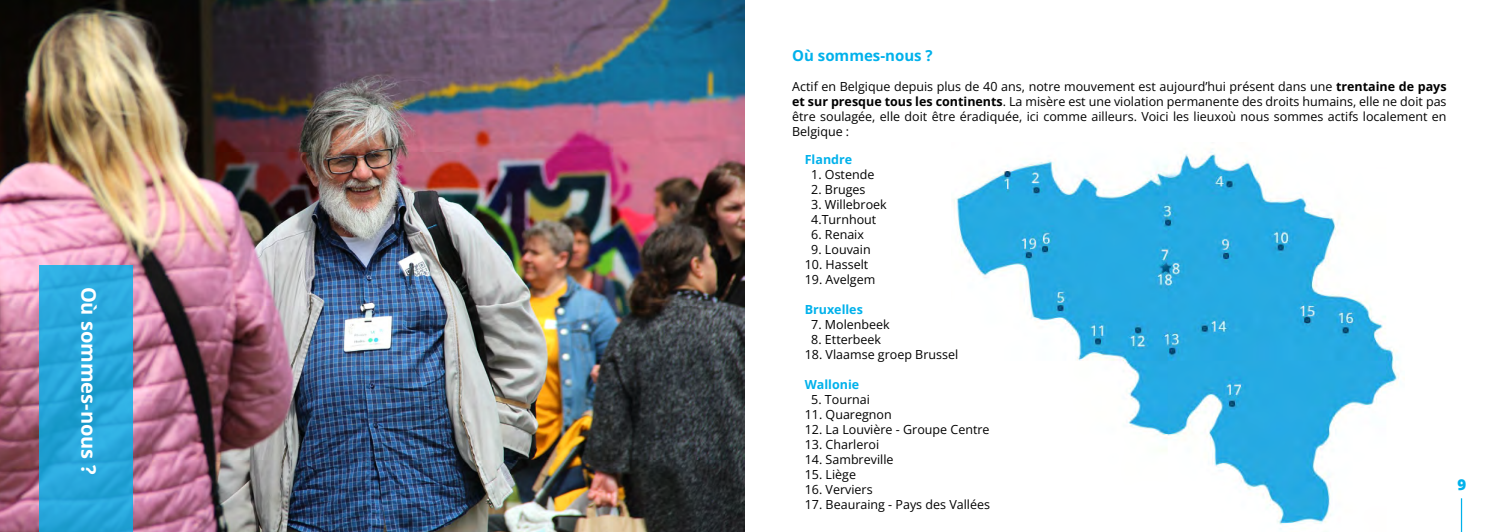
<style>
.page{position:relative;width:1489px;height:532px;background:#fff}
.page>*{position:absolute;margin:0;border:0;box-sizing:border-box;transform-origin:0 0}
.t1{font:20px "Open Sans";color:#fff}
.t2{font:15px "Open Sans";color:#00b1eb}
.t3{font:800 15px "Open Sans";color:#00b1eb}
.t4{font:12.5px/15px "Open Sans";color:#000;text-align:justify}
.t5{font:12.5px "Open Sans";color:#00b1eb}
</style>
<div class="page">
<img style="left:954px;top:149px;width:445px;height:376px">
<img style="left:0;top:0;width:744px;height:531px">
<svg style="left:39px;top:265px;width:94px;height:266px;background:#27a6da"></svg>
<hr style="left:1460px;top:498px;width:1px;height:33px;background:#00b1eb">
<h1 class="t1" style="left:102px;top:286px;width:189px;rotate:90deg">Où sommes-nous ?</h1>
<p class="t2" style="left:792px;top:45px;width:142px">Où sommes-nous ?</p>
<p class="t4" style="left:792px;top:79px;width:656px">Actif en Belgique depuis plus de 40 ans, notre mouvement est aujourd’hui présent dans une trentaine de pays et sur presque tous les continents. La misère est une violation permanente des droits humains, elle ne doit pas être soulagée, elle doit être éradiquée, ici comme ailleurs. Voici les lieuxoù nous sommes actifs localement en Belgique :</p>
<p class="t5" style="left:804px;top:151px;width:49px">Flandre</p>
<p class="t4" style="left:811px;top:166px;width:65px">1. Ostende</p>
<p class="t4" style="left:811px;top:181px;width:56px">2. Bruges</p>
<p class="t4" style="left:811px;top:196px;width:77px">3. Willebroek<br>4.Turnhout</p>
<p class="t4" style="left:811px;top:226px;width:54px">6. Renaix</p>
<p class="t4" style="left:811px;top:241px;width:61px">9. Louvain</p>
<p class="t4" style="left:804px;top:256px;width:65px">10. Hasselt</p>
<p class="t4" style="left:804px;top:271px;width:72px">19. Avelgem</p>
<p class="t5" style="left:804px;top:301px;width:60px">Bruxelles</p>
<p class="t4" style="left:811px;top:316px;width:80px">7. Molenbeek</p>
<p class="t4" style="left:811px;top:331px;width:71px">8. Etterbeek</p>
<p class="t4" style="left:804px;top:346px;width:155px">18. Vlaamse groep Brussel</p>
<p class="t5" style="left:804px;top:376px;width:56px">Wallonie</p>
<p class="t4" style="left:811px;top:391px;width:60px">5. Tournai</p>
<p class="t4" style="left:804px;top:406px;width:88px">11. Quaregnon</p>
<p class="t4" style="left:804px;top:421px;width:186px">12. La Louvière - Groupe Centre</p>
<p class="t4" style="left:804px;top:436px;width:76px">13. Charleroi</p>
<p class="t4" style="left:804px;top:451px;width:90px">14. Sambreville</p>
<p class="t4" style="left:804px;top:466px;width:53px">15. Liège</p>
<p class="t4" style="left:804px;top:481px;width:69px">16. Verviers</p>
<p class="t4" style="left:804px;top:496px;width:187px">17. Beauraing - Pays des Vallées</p>
<p class="t3" style="left:1457px;top:473px;width:10px">9</p>
</div>
